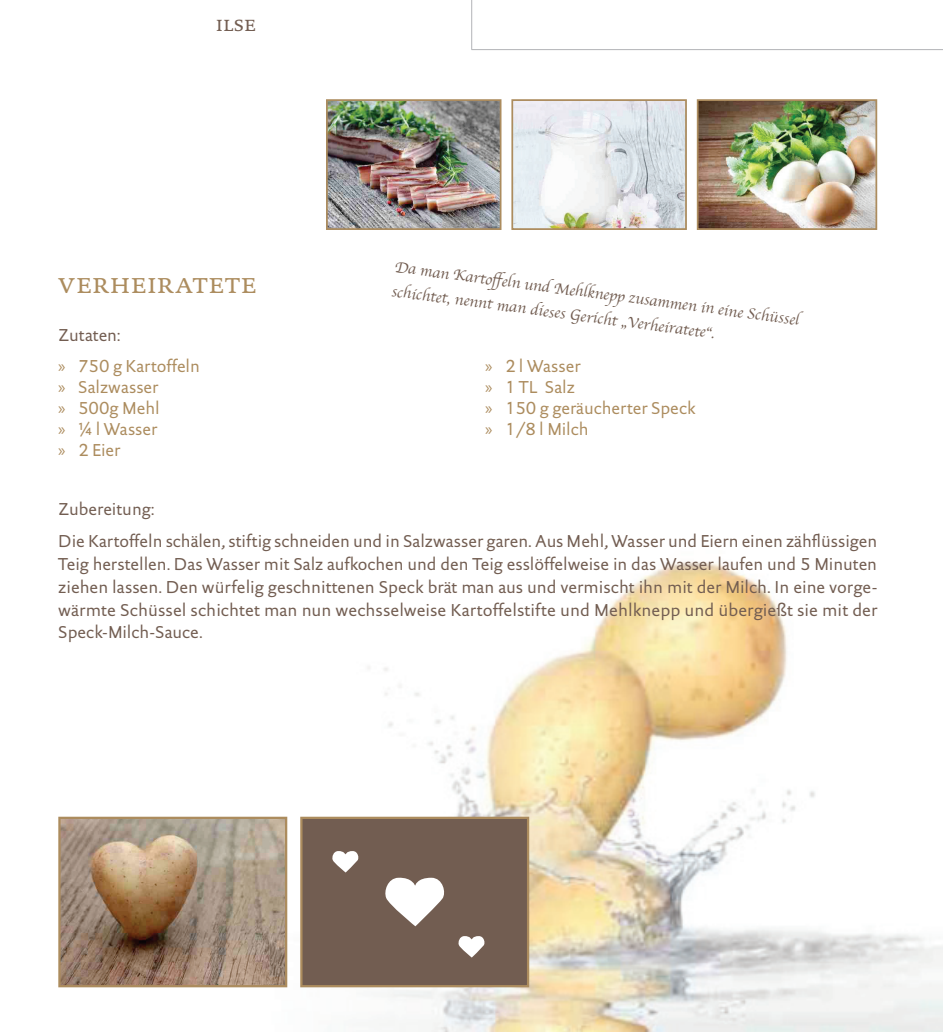
<style>
.page{position:relative;width:943px;height:1032px;background:#fff}
.page>*{position:absolute;margin:0;border:0;box-sizing:border-box;transform-origin:0 0}
.t1{font:28px "DTL Documenta T Caps";letter-spacing:.01em;color:#ac8c5e}
.t2{font:21px "DTL Documenta T Caps";color:#725d51}
.t3{font:17.5px/22.8px "DTL Documenta Sans T";color:#725d51}
.t4{font:17.5px/21px "DTL Documenta Sans T";color:#ac8c5e}
.t5{font:15.75px "Apple Chancery";color:#725d51}
.s1{color:#725d51}
.s2{font-family:"Myriad Pro"}
</style>
<div class="page">
<hr style="left:471px;top:0;width:1px;height:50px;background:#b2b3b7">
<hr style="left:471px;top:49px;width:472px;height:1px;background:#b2b3b7">
<img style="left:196px;top:562px;width:747px;height:470px">
<img style="left:329px;top:102px;width:169px;height:125px">
<div style="left:326px;top:99px;width:175px;height:131px;border:2px solid #ac8c5e"></div>
<img style="left:514px;top:102px;width:170px;height:125px">
<div style="left:511px;top:99px;width:176px;height:131px;border:2px solid #ac8c5e"></div>
<img style="left:699px;top:102px;width:175px;height:125px">
<div style="left:696px;top:99px;width:181px;height:131px;border:2px solid #ac8c5e"></div>
<div style="left:300px;top:817px;width:229px;height:170px;background:#725d51;border:2px solid #ac8c5e"></div>
<img style="left:61px;top:820px;width:223px;height:164px">
<div style="left:58px;top:817px;width:229px;height:170px;border:2px solid #ac8c5e"></div>
<svg style="left:385px;top:877px;width:59px;height:49px"></svg>
<svg style="left:332px;top:851px;width:27px;height:21px"></svg>
<svg style="left:458px;top:936px;width:27px;height:21px"></svg>
<p class="t2" style="left:216px;top:11px;width:42px">ilse</p>
<h1 class="t1" style="left:58px;top:267px;width:200px">verheiratete</h1>
<p class="t4" style="left:58px;top:319px;width:143px;line-height:31px"><span class="s1">Zutaten:<br></span><span class="s2">»</span> 750 g Kartoffeln</p>
<p class="t4" style="left:58px;top:376px;width:103px"><span class="s2">»</span> Salzwasser <span class="s2">»</span> 500g Mehl <span class="s2">»</span> ¼ l Wasser <span class="s2">»</span> 2 Eier</p>
<p class="t5" style="left:397px;top:252px;width:409px;rotate:8deg">Da man Kartoffeln und Mehlknepp zusammen in eine Schüssel</p>
<p class="t5" style="left:393px;top:280px;width:327px;rotate:7deg">schichtet, nennt man dieses Gericht „Verheiratete“.</p>
<p class="t4" style="left:485px;top:355px;width:212px"><span class="s2">»</span> 2 l Wasser<br><span class="s2">»</span> 1 TL Salz<br><span class="s2">»</span> 150 g geräucherter Speck <span class="s2">»</span> 1/8 l Milch</p>
<p class="t3" style="left:58px;top:492px;width:820px;line-height:32.7px">Zubereitung:<br>Die Kartoffeln schälen, stiftig schneiden und in Salzwasser garen. Aus Mehl, Wasser und Eiern einen zähflüssigen</p>
<p class="t3" style="left:58px;top:553px;width:820px;text-align:justify">Teig herstellen. Das Wasser mit Salz aufkochen und den Teig esslöffelweise in das Wasser laufen und 5 Minuten ziehen lassen. Den würfelig geschnittenen Speck brät man aus und vermischt ihn mit der Milch. In eine vorge&shy;wärmte Schüssel schichtet man nun wechsselweise Kartoffelstifte und Mehlknepp und übergießt sie mit der Speck-Milch-Sauce.</p>
</div>
